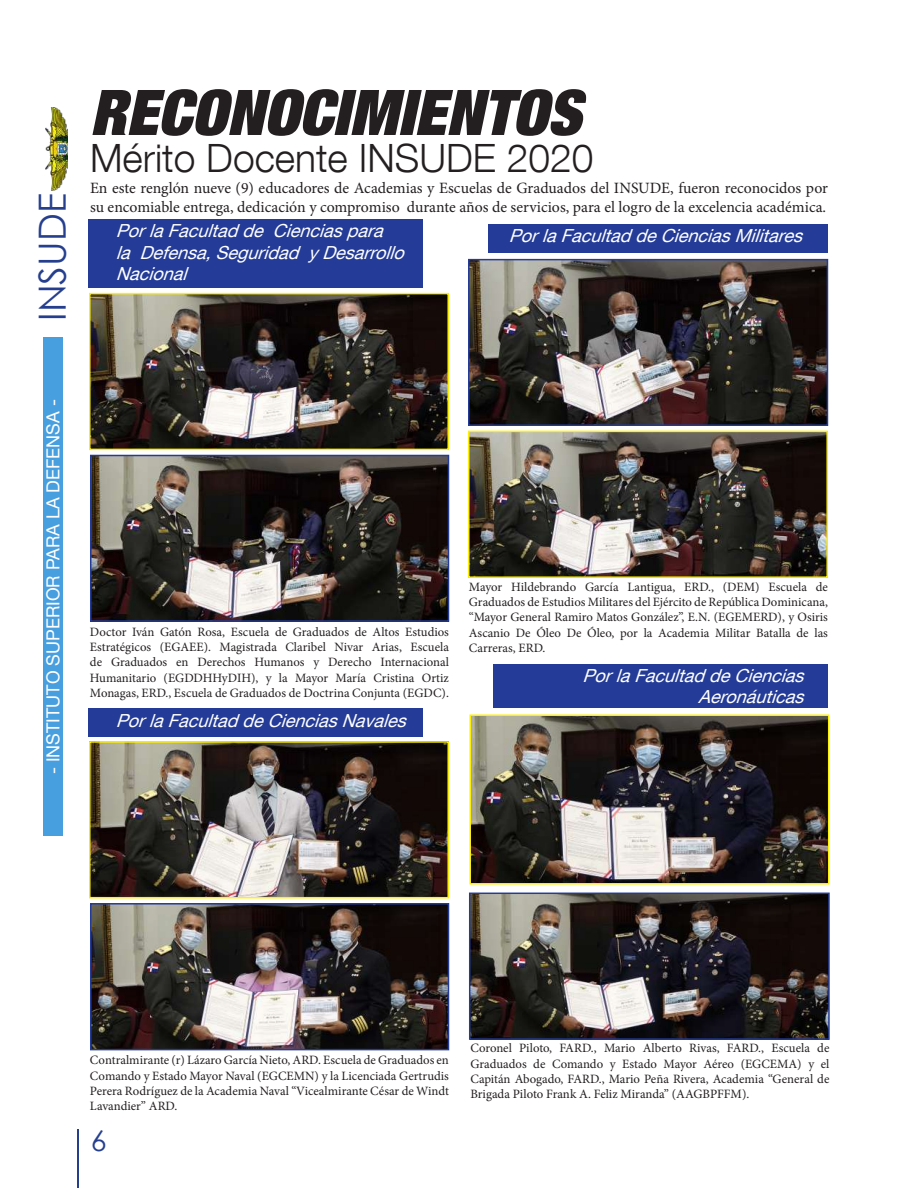
<style>
.page{position:relative;width:918px;height:1188px;background:#fff}
.page>*{position:absolute;margin:0;border:0;box-sizing:border-box;transform-origin:0 0}
.t1{font:italic 900 condensed 63px "Helvetica Neue LT Com";color:#231f20}
.t2{font:300 39px "Helvetica Neue LT Com";color:#231f20}
.t3{font:37.5px "Century Gothic";color:#253f8e}
.t4{font:28.5px "Century Gothic";color:#253f8e}
.t5{font:italic 18px/21.6px "Helvetica Neue LT Com";color:#fff}
.t6{font:18px "Helvetica Neue LT Com";color:#fff}
.t7{font:15.75px/18.9px "Minion Pro";color:#231f20}
.t8{font:12.75px/15.3px "Minion Pro";color:#231f20;text-align:justify}
</style>
<div class="page">
<img style="left:46px;top:107px;width:22px;height:83px">
<div style="left:43px;top:337px;width:19px;height:498px;background:#489fdf"></div>
<div style="left:88px;top:220px;width:335px;height:68px;background:#243c97"></div>
<div style="left:88px;top:708px;width:335px;height:29px;background:#243c97"></div>
<div style="left:494px;top:664px;width:334px;height:43px;background:#243c97"></div>
<img style="left:92px;top:296px;width:354px;height:151px">
<div style="left:89px;top:293px;width:360px;height:157px;border:2px solid #fff101"></div>
<img style="left:92px;top:744px;width:354px;height:151px">
<div style="left:89px;top:741px;width:360px;height:157px;border:2px solid #fff101"></div>
<img style="left:472px;top:717px;width:354px;height:165px">
<div style="left:469px;top:714px;width:360px;height:171px;border:2px solid #fff101"></div>
<img style="left:471px;top:434px;width:354px;height:141px">
<div style="left:468px;top:431px;width:360px;height:147px;border:2px solid #fff101"></div>
<img style="left:93px;top:458px;width:353px;height:161px">
<div style="left:90px;top:455px;width:359px;height:167px;border:2px solid #243c97"></div>
<img style="left:93px;top:906px;width:353px;height:141px">
<div style="left:90px;top:903px;width:359px;height:147px;border:2px solid #243c97"></div>
<img style="left:472px;top:896px;width:355px;height:141px">
<div style="left:469px;top:893px;width:361px;height:147px;border:2px solid #243c97"></div>
<img style="left:471px;top:262px;width:354px;height:161px">
<div style="left:468px;top:259px;width:360px;height:167px;border:2px solid #243c97"></div>
<div style="left:488px;top:224px;width:340px;height:28px;background:#243c97"></div>
<hr style="left:77px;top:1130px;width:2px;height:58px;background:#253f8e">
<h3 class="t3" style="left:26px;top:321px;width:129px;rotate:-90deg">INSUDE</h3>
<h1 class="t1" style="left:90px;top:73px;width:493px">RECONOCIMIENTOS</h1>
<h2 class="t2" style="left:90px;top:135px;width:505px">Mérito Docente INSUDE 2020</h2>
<p class="t7" style="left:90px;top:178px;width:740px">En este renglón nueve (9) educadores de Academias y Escuelas de Graduados del INSUDE, fueron reconocidos por su encomiable entrega, dedicación y compromiso durante años de servicios, para el logro de la excelencia académica.</p>
<h3 class="t5" style="left:116px;top:219px;width:296px">PorlaFacultadde Cienciaspara la Defensa,Seguridad yDesarrollo<br>Nacional</h3>
<h3 class="t5" style="left:509px;top:224px;width:301px">PorlaFacultaddeCienciasMilitares</h3>
<h3 class="t6" style="left:42px;top:774px;width:376px;rotate:-90deg">- INSTITUTO SUPERIOR PARA LA DEFENSA -</h3>
<p class="t8" style="left:90px;top:624px;width:361px">Doctor Iván Gatón Rosa, Escuela de Graduados de Altos Estudios Estratégicos (EGAEE). Magistrada Claribel Nivar Arias, Escuela de Graduados en Derechos Humanos y Derecho Internacional Humanitario (EGDDHHyDIH), y la Mayor María Cristina Ortiz Monagas, ERD., Escuela de Graduados de Doctrina Conjunta (EGDC).</p>
<h3 class="t5" style="left:116px;top:710px;width:298px">PorlaFacultaddeCienciasNavales</h3>
<p class="t8" style="left:469px;top:579px;width:361px">Mayor Hildebrando García Lantigua, ERD., (DEM) Escuela de Graduados de Estudios Militares del Ejército de República Dominicana, “Mayor General Ramiro Matos González”, E.N. (EGEMERD), y Osiris Ascanio De Óleo De Óleo, por la Academia Militar Batalla de las Carreras, ERD.</p>
<h3 class="t5" style="left:582px;top:664px;width:229px;text-align:right">PorlaFacultaddeCiencias<br>Aeronáuticas</h3>
<p class="t8" style="left:90px;top:1053px;width:360px">Contralmirante (r) Lázaro García Nieto, ARD. Escuela de Graduados en Comando y Estado Mayor Naval (EGCEMN) y la Licenciada Gertrudis Perera Rodríguez de la Academia Naval “Vicealmirante César de Windt Lavandier” ARD.</p>
<h3 class="t4" style="left:91px;top:1121px;width:17px">6</h3>
<p class="t8" style="left:470px;top:1041px;width:360px">Coronel Piloto, FARD., Mario Alberto Rivas, FARD., Escuela de Graduados de Comando y Estado Mayor Aéreo (EGCEMA) y el Capitán Abogado, FARD., Mario Peña Rivera, Academia “General de Brigada Piloto Frank A. Feliz Miranda” (AAGBPFFM).</p>
</div>
